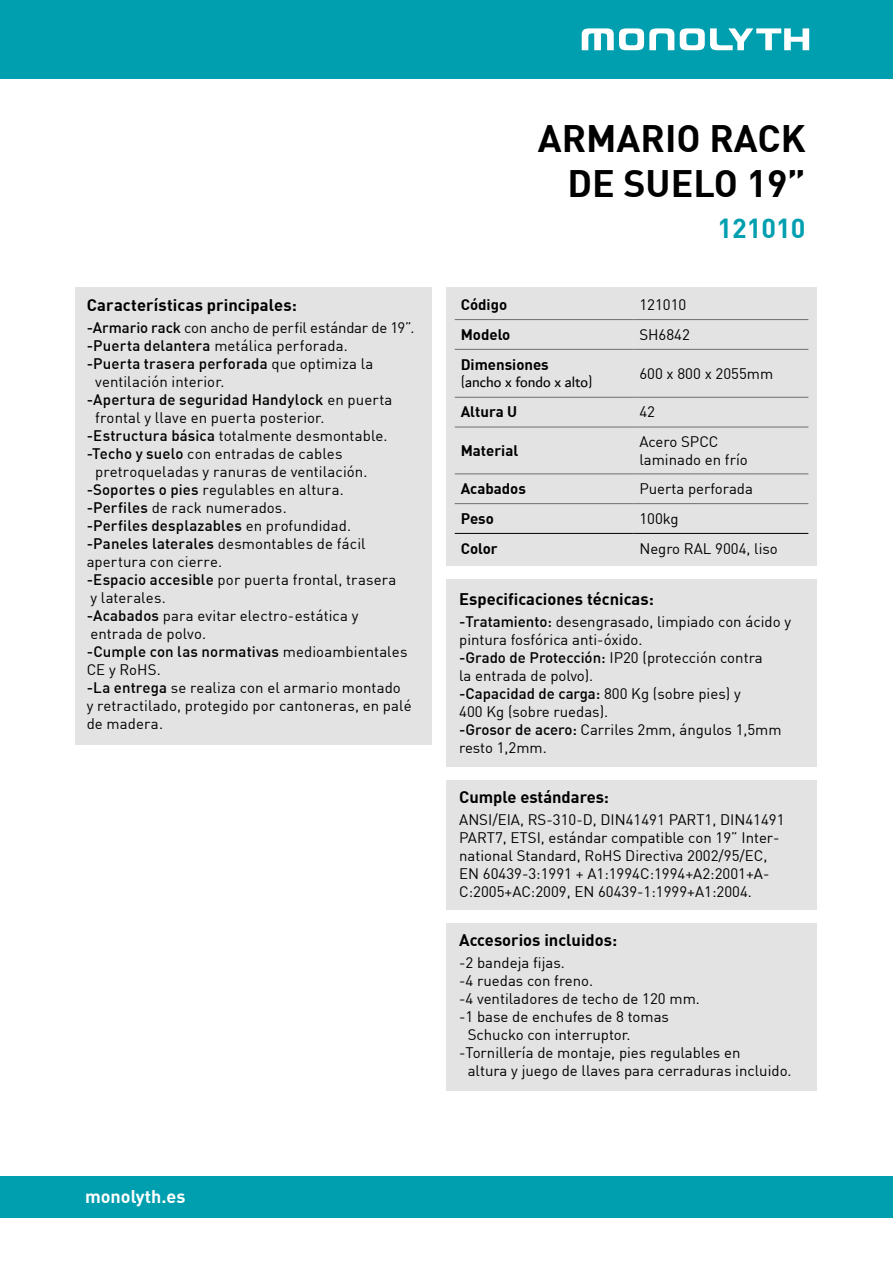
<style>
.page{position:relative;width:893px;height:1263px;background:#fff}
.page>*{position:absolute;margin:0;border:0;box-sizing:border-box;transform-origin:0 0}
.t1{font:700 37.5px/45px "DIN";color:#000;text-align:right}
.t2{font:700 27px "DIN";color:#009faf}
.t3{font:700 18px "DIN";color:#fff}
.t4{font:700 16.5px "DIN";color:#000}
.t5{font:15px/18px "DIN";color:#000}
.t6{font:500 15px "DIN";letter-spacing:.01em;color:#000}
.t7{font:700 15px "DIN";color:#000}
.t8{font:15px "Dubai";color:#000}
.s1{font-weight:500}
.s2{font-weight:400}
.s3{font-family:"DIN"}
</style>
<div class="page">
<div style="left:0;top:1176px;width:893px;height:41px;background:#009faf"></div>
<div style="left:0;top:0;width:893px;height:79px;background:#009faf"></div>
<svg style="left:582px;top:28px;width:92px;height:22px"></svg>
<svg style="left:680px;top:28px;width:129px;height:22px"></svg>
<div style="left:75px;top:287px;width:356px;height:457px;background:#e3e3e3"></div>
<div style="left:446px;top:579px;width:371px;height:187px;background:#e3e3e3"></div>
<div style="left:446px;top:780px;width:371px;height:130px;background:#e3e3e3"></div>
<div style="left:446px;top:287px;width:371px;height:279px;background:#e3e3e3"></div>
<hr style="left:455px;top:319px;width:178px;height:1px;background:#706f6f">
<hr style="left:633px;top:319px;width:175px;height:1px;background:#706f6f">
<hr style="left:455px;top:349px;width:178px;height:1px;background:#706f6f">
<hr style="left:633px;top:349px;width:175px;height:1px;background:#706f6f">
<hr style="left:455px;top:397px;width:178px;height:1px;background:#706f6f">
<hr style="left:633px;top:397px;width:175px;height:1px;background:#706f6f">
<hr style="left:455px;top:427px;width:178px;height:1px;background:#706f6f">
<hr style="left:633px;top:427px;width:175px;height:1px;background:#706f6f">
<hr style="left:455px;top:474px;width:178px;height:1px;background:#706f6f">
<hr style="left:633px;top:474px;width:175px;height:1px;background:#706f6f">
<hr style="left:455px;top:503px;width:178px;height:1px;background:#706f6f">
<hr style="left:633px;top:503px;width:175px;height:1px;background:#706f6f">
<hr style="left:455px;top:533px;width:178px;height:1px;background:#000">
<hr style="left:633px;top:533px;width:175px;height:1px;background:#000">
<div style="left:446px;top:923px;width:371px;height:168px;background:#e3e3e3"></div>
<p class="t4" style="left:87px;top:294px;width:212px">Características principales:</p>
<p class="t5" style="left:87px;top:318px;width:329px"><span class="s1">-Armario rack</span> con ancho de perfil estándar de 19”.</p>
<p class="t5" style="left:87px;top:336px;width:263px"><span class="s1">-Puerta delantera</span> metálica perforada.</p>
<p class="t6" style="left:87px;top:354px;width:288px">-Puerta trasera perforada <span class="s2">que optimiza la</span></p>
<p class="t5" style="left:95px;top:372px;width:131px">ventilación interior.</p>
<p class="t6" style="left:87px;top:390px;width:307px">-Apertura de seguridad Handylock <span class="s2">en puerta</span></p>
<p class="t5" style="left:95px;top:408px;width:231px">frontal y llave en puerta posterior.</p>
<p class="t5" style="left:87px;top:426px;width:302px"><span class="s1">-Estructura básica</span> totalmente desmontable.</p>
<p class="t5" style="left:87px;top:444px;width:257px"><span class="s1">-Techo y suelo</span> con entradas de cables</p>
<p class="t5" style="left:95px;top:462px;width:274px">pretroqueladas y ranuras de ventilación.</p>
<p class="t5" style="left:87px;top:480px;width:259px"><span class="s1">-Soportes o pies</span> regulables en altura.</p>
<p class="t5" style="left:87px;top:498px;width:202px"><span class="s1">-Perfiles</span> de rack numerados.</p>
<p class="t6" style="left:87px;top:516px;width:266px">-Perfiles desplazables <span class="s2">en profundidad.</span></p>
<p class="t5" style="left:87px;top:534px;width:280px"><span class="s1">-Paneles laterales</span> desmontables de fácil</p>
<p class="t5" style="left:87px;top:552px;width:137px">apertura con cierre.</p>
<p class="t5" style="left:87px;top:570px;width:311px"><span class="s1">-Espacio accesible</span> por puerta frontal, trasera</p>
<p class="t5" style="left:90px;top:588px;width:77px">y laterales.</p>
<p class="t5" style="left:87px;top:606px;width:273px"><span class="s1">-Acabados</span> para evitar electro-estática y</p>
<p class="t5" style="left:90px;top:624px;width:117px">entrada de polvo.</p>
<p class="t6" style="left:87px;top:642px;width:322px">-Cumple con las normativas <span class="s2">medioambientales</span></p>
<p class="t5" style="left:87px;top:660px;width:76px">CE y RoHS.</p>
<p class="t5" style="left:87px;top:678px;width:316px"><span class="s1">-La entrega</span> se realiza con el armario montado</p>
<p class="t5" style="left:87px;top:696px;width:326px">y retractilado, protegido por cantoneras, en palé</p>
<p class="t5" style="left:87px;top:714px;width:78px">de madera.</p>
<p class="t3" style="left:85px;top:1185px;width:102px">monolyth.es</p>
<h1 class="t1" style="left:538px;top:114px;width:269px">ARMARIO RACK<br>DE SUELO 19”</h1>
<h2 class="t2" style="left:718px;top:211px;width:89px">121010</h2>
<p class="t7" style="left:461px;top:295px;width:48px">Código</p>
<p class="t5" style="left:639px;top:295px;width:48px">121010</p>
<p class="t7" style="left:461px;top:325px;width:51px">Modelo</p>
<p class="t5" style="left:639px;top:325px;width:52px">SH6842</p>
<p class="t7" style="left:461px;top:354px;width:90px">Dimensiones</p>
<p class="t8" style="left:461px;top:373px;width:133px"><span class="s3">(</span>ancho x fondo x alto<span class="s3">)</span></p>
<p class="t5" style="left:639px;top:364px;width:135px">600 x 800 x 2055mm</p>
<p class="t7" style="left:461px;top:402px;width:58px">Altura U</p>
<p class="t5" style="left:639px;top:403px;width:17px">42</p>
<p class="t7" style="left:461px;top:441px;width:59px">Material</p>
<p class="t5" style="left:639px;top:432px;width:110px">Acero SPCC laminado en frío</p>
<p class="t7" style="left:461px;top:479px;width:67px">Acabados</p>
<p class="t5" style="left:639px;top:479px;width:115px">Puerta perforada</p>
<p class="t7" style="left:461px;top:509px;width:35px">Peso</p>
<p class="t5" style="left:639px;top:509px;width:41px">100kg</p>
<p class="t7" style="left:461px;top:538px;width:38px">Color</p>
<p class="t5" style="left:639px;top:539px;width:140px">Negro RAL 9004, liso</p>
<p class="t4" style="left:459px;top:588px;width:196px">Especificaciones técnicas:</p>
<p class="t5" style="left:459px;top:612px;width:333px"><span class="s1">-Tratamiento:</span> desengrasado, limpiado con ácido y pintura fosfórica anti-óxido.<br><span class="s1">-Grado de Protección:</span> IP20 (protección contra<br>la entrada de polvo).<br><span class="s1">-Capacidad de carga:</span> 800 Kg (sobre pies) y<br>400 Kg (sobre ruedas).<br><span class="s1">-Grosor de acero:</span> Carriles 2mm, ángulos 1,5mm resto 1,2mm.</p>
<p class="t4" style="left:459px;top:786px;width:151px">Cumple estándares:</p>
<p class="t5" style="left:459px;top:810px;width:327px">ANSI/EIA, RS-310-D, DIN41491 PART1, DIN41491<br>PART7, ETSI, estándar compatible con 19” Inter&shy;national Standard, RoHS Directiva 2002/95/EC, EN 60439-3:1991 + A1:1994C:1994+A2:2001+A-C:2005+AC:2009, EN 60439-1:1999+A1:2004.</p>
<p class="t4" style="left:459px;top:929px;width:160px">Accesorios incluidos:</p>
<p class="t5" style="left:459px;top:953px;width:107px">-2 bandeja fijas.</p>
<p class="t5" style="left:459px;top:971px;width:136px">-4 ruedas con freno.</p>
<p class="t5" style="left:459px;top:989px;width:242px">-4 ventiladores de techo de 120 mm.</p>
<p class="t5" style="left:459px;top:1007px;width:211px">-1 base de enchufes de 8 tomas</p>
<p class="t5" style="left:468px;top:1025px;width:164px">Schucko con interruptor.</p>
<p class="t5" style="left:459px;top:1043px;width:283px">-Tornillería de montaje, pies regulables en</p>
<p class="t5" style="left:468px;top:1061px;width:325px">altura y juego de llaves para cerraduras incluido.</p>
</div>
